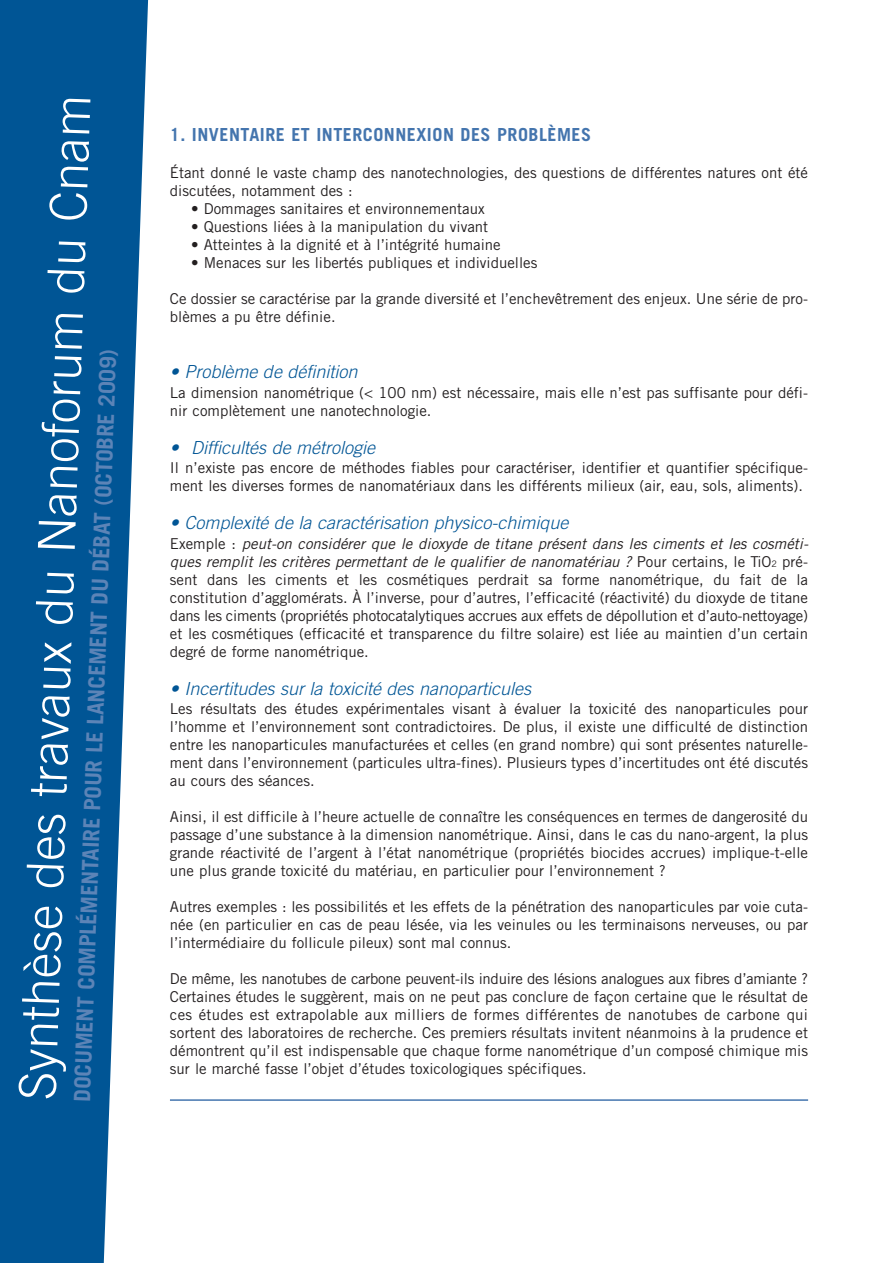
<style>
.page{position:relative;width:893px;height:1263px;background:#fff}
.page>*{position:absolute;margin:0;border:0;box-sizing:border-box;transform-origin:0 0}
.t1{font:300 51px "Trade Gothic";color:#fff}
.t2{font:700 22.5px "Trade Gothic";color:#5c84b7}
.t3{font:italic 300 18px "Trade Gothic";color:#005595}
.t4{font:700 18px "Trade Gothic";letter-spacing:.03em;color:#4475ae}
.t5{font:15px/18px "Trade Gothic";color:#231f20}
.s1{font-style:italic}
.s2{font-size:9px}
</style>
<div class="page">
<hr style="left:170px;top:1099px;width:638px;height:2px;background:#4475ae">
<svg style="left:0;top:0;width:149px;height:1263px;fill:#005595"></svg>
<h1 class="t1" style="left:19px;top:1099px;width:1007px;rotate:-88deg">Synthèse des travaux du Nanoforum du Cnam</h1>
<h2 class="t2" style="left:74px;top:1101px;width:755px;rotate:-88deg">DOCUMENT COMPLÉMENTAIRE POUR LE LANCEMENT DU DÉBAT (OCTOBRE 2009)</h2>
<p class="t4" style="left:170px;top:128px;width:422px">1. INVENTAIRE ET INTERCONNEXION DES PROBLÈMES</p>
<p class="t5" style="left:170px;top:165px;width:639px">Étant donné le vaste champ des nanotechnologies, des questions de différentes natures ont été discutées, notamment des :</p>
<p class="t5" style="left:191px;top:201px;width:295px">• Dommages sanitaires et environnementaux</p>
<p class="t5" style="left:191px;top:219px;width:298px">• Questions liées à la manipulation du vivant</p>
<p class="t5" style="left:191px;top:237px;width:311px">• Atteintes à la dignité et à l’intégrité humaine</p>
<p class="t5" style="left:191px;top:255px;width:348px">• Menaces sur les libertés publiques et individuelles</p>
<p class="t5" style="left:170px;top:291px;width:639px">Ce dossier se caractérise par la grande diversité et l’enchevêtrement des enjeux. Une série de pro&shy;blèmes a pu être définie.</p>
<p class="t3" style="left:170px;top:365px;width:193px">• Problème de définition</p>
<p class="t5" style="left:170px;top:385px;width:639px">La dimension nanométrique (&lt; 100 nm) est nécessaire, mais elle n’est pas suffisante pour défi&shy;nir complètement une nanotechnologie.</p>
<p class="t3" style="left:170px;top:441px;width:210px">• Difficultés de métrologie</p>
<p class="t5" style="left:170px;top:460px;width:639px">Il n’existe pas encore de méthodes fiables pour caractériser, identifier et quantifier spécifique&shy;ment les diverses formes de nanomatériaux dans les différents milieux (air, eau, sols, aliments).</p>
<p class="t3" style="left:170px;top:516px;width:404px">• Complexité de la caractérisation physico-chimique</p>
<p class="t5" style="left:170px;top:536px;width:642px">E x e m p l e : <span class="s1">peut-on considérer que le dioxyde de titane présent dans les ciments et les cosméti&shy;ques remplit les critères permettant de le qualifier de nanomatériau ?</span> P o u r c e r t a i n s , l e Ti O <span class="s2">2</span> p r é - sent dans les ciments et les cosmétiques perdrait sa forme nanométrique, du fait de la constitution d’agglomérats. À l’inverse, pour d’autres, l’efficacité (réactivité) du dioxyde de titane dans les ciments (propriétés photocatalytiques accrues aux effets de dépollution et d’auto-nettoyage) et les cosmétiques (efficacité et transparence du filtre solaire) est liée au maintien d’un certain degré de forme nanométrique.</p>
<p class="t3" style="left:170px;top:682px;width:366px">• Incertitudes sur la toxicité des nanoparticules</p>
<p class="t5" style="left:170px;top:701px;width:639px;text-align:justify">Les résultats des études expérimentales visant à évaluer la toxicité des nanoparticules pour l’homme et l’environnement sont contradictoires. De plus, il existe une difficulté de distinction entre les nanoparticules manufacturées et celles (en grand nombre) qui sont présentes naturelle&shy;ment dans l’environnement (particules ultra-fines). Plusieurs types d’incertitudes ont été discutés au cours des séances.</p>
<p class="t5" style="left:170px;top:809px;width:639px;text-align:justify">Ainsi, il est difficile à l’heure actuelle de connaître les conséquences en termes de dangerosité du passage d’une substance à la dimension nanométrique. Ainsi, dans le cas du nano-argent, la plus grande réactivité de l’argent à l’état nanométrique (propriétés biocides accrues) implique-t-elle une plus grande toxicité du matériau, en particulier pour l’environnement ?</p>
<p class="t5" style="left:170px;top:899px;width:639px;text-align:justify">Autres exemples : les possibilités et les effets de la pénétration des nanoparticules par voie cuta&shy;née (en particulier en cas de peau lésée, via les veinules ou les terminaisons nerveuses, ou par l’intermédiaire du follicule pileux) sont mal connus.</p>
<p class="t5" style="left:170px;top:971px;width:639px;text-align:justify">De même, les nanotubes de carbone peuvent-ils induire des lésions analogues aux fibres d’amiante ?<br>Certaines études le suggèrent, mais on ne peut pas conclure de façon certaine que le résultat de ces études est extrapolable aux milliers de formes différentes de nanotubes de carbone qui sortent des laboratoires de recherche. Ces premiers résultats invitent néanmoins à la prudence et démontrent qu’il est indispensable que chaque forme nanométrique d’un composé chimique mis sur le marché fasse l’objet d’études toxicologiques spécifiques.</p>
</div>
